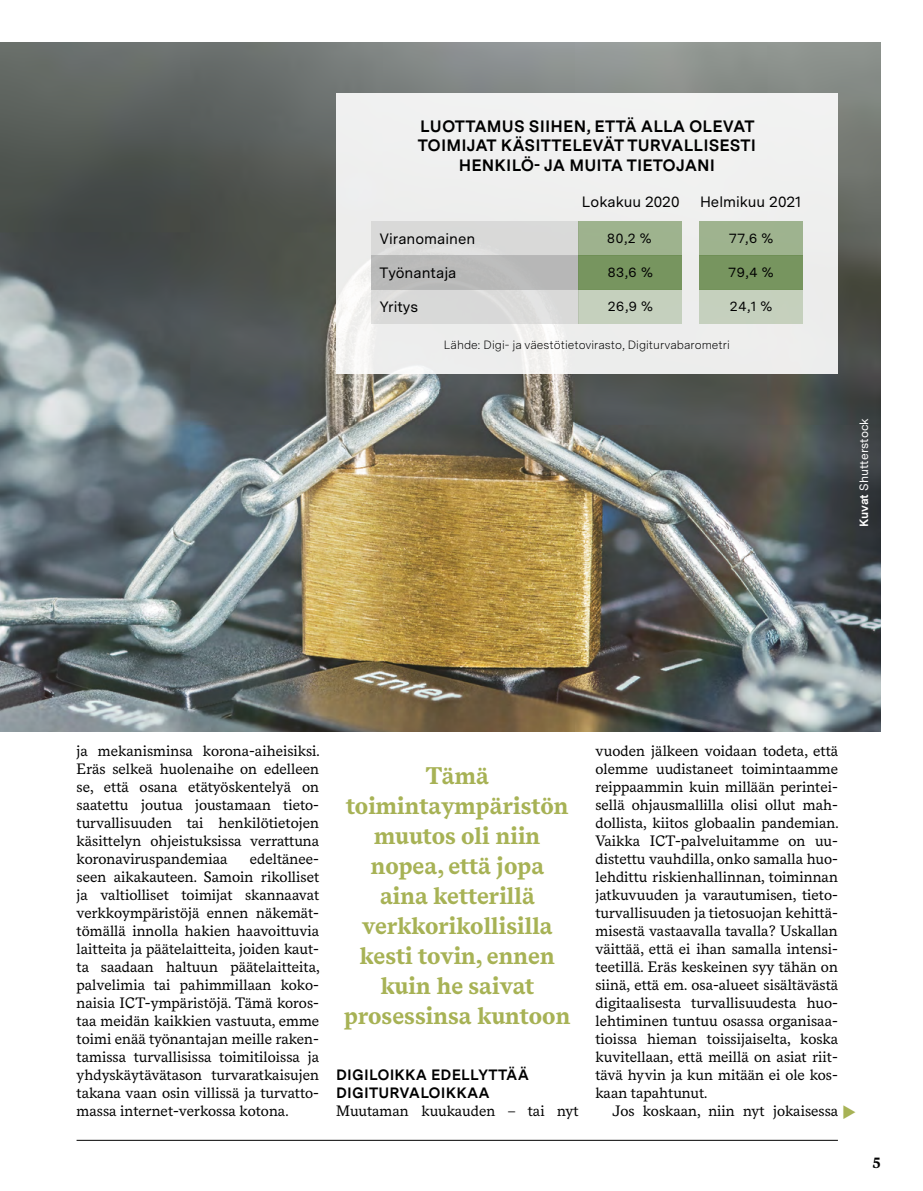
<style>
.page{position:relative;width:923px;height:1191px;background:#fff}
.page>*{position:absolute;margin:0;border:0;box-sizing:border-box;transform-origin:0 0}
.t1{font:700 24px/30px "Messina Serif";color:#a7b255;text-align:center}
.t2{font:700 16.5px/19.8px "Messina Sans";letter-spacing:.01em;color:#000;text-align:center}
.t3{font:15px/18px "Messina Serif";color:#000;text-align:justify}
.t4{font:15px "Messina Sans";color:#000}
.t5{font:700 15px/18px "Messina Sans";letter-spacing:.01em;color:#000}
.t6{font:700 15px "Messina Serif";color:#000}
.t7{font:13.5px "Messina Sans";letter-spacing:.05em;color:#000}
.t8{font:300 12px "Messina Sans";color:#000}
.t9{font:12px "Messina Sans";color:#fff}
.s1{font-weight:700}
.s2{color:#a7b255}
</style>
<div class="page">
<img style="left:0;top:43px;width:880px;height:688px">
<hr style="left:77px;top:1140px;width:761px;height:1px;background:#000">
<div style="left:336px;top:94px;width:502px;height:280px;background:#eff0ef"></div>
<div style="left:371px;top:255px;width:207px;height:34px;background:#b8b8b8"></div>
<div style="left:371px;top:289px;width:207px;height:34px;background:#d9d9d8"></div>
<div style="left:371px;top:221px;width:207px;height:34px;background:#d9d9d8"></div>
<div style="left:578px;top:255px;width:104px;height:34px;background:#77955f"></div>
<div style="left:699px;top:255px;width:104px;height:34px;background:#77955f"></div>
<div style="left:578px;top:221px;width:104px;height:34px;background:#9eb38e"></div>
<div style="left:578px;top:289px;width:104px;height:34px;background:#c5d0bd"></div>
<div style="left:699px;top:289px;width:104px;height:34px;background:#c5d0bd"></div>
<div style="left:699px;top:221px;width:104px;height:34px;background:#9eb38f"></div>
<p class="t2" style="left:418px;top:115px;width:340px">LUOTTAMUS SIIHEN, ETTÄ ALLA OLEVAT<br>TOIMIJAT KÄSITTELEVÄT TURVALLISESTI<br>HENKILÖ- JA MUITA TIETOJANI</p>
<p class="t4" style="left:379px;top:227px;width:97px">Viranomainen</p>
<p class="t4" style="left:379px;top:261px;width:79px">Työnantaja</p>
<p class="t4" style="left:379px;top:295px;width:40px">Yritys</p>
<p class="t4" style="left:582px;top:190px;width:99px">Lokakuu 2020</p>
<p class="t4" style="left:700px;top:190px;width:103px">Helmikuu 2021</p>
<p class="t7" style="left:607px;top:228px;width:46px">80,2 %</p>
<p class="t7" style="left:729px;top:228px;width:46px">77,6 %</p>
<p class="t7" style="left:728px;top:262px;width:47px">79,4 %</p>
<p class="t7" style="left:607px;top:296px;width:47px">26,9 %</p>
<p class="t7" style="left:730px;top:296px;width:44px">24,1 %</p>
<p class="t7" style="left:608px;top:262px;width:47px">83,6 %</p>
<p class="t8" style="left:444px;top:336px;width:287px">Lähde: Digi- ja väestötietovirasto, Digiturvabarometri</p>
<p class="t9" style="left:855px;top:527px;width:111px;rotate:-90deg"><span class="s1">Kuvat</span> Shutterstock</p>
<p class="t3" style="left:77px;top:741px;width:245px">ja mekanisminsa korona-aiheisiksi.<br>Eräs selkeä huolenaihe on edelleen se, että osana etätyöskentelyä on saatettu joutua joustamaan tieto&shy;turvallisuuden tai henkilötietojen käsittelyn ohjeistuksissa verrattuna koronaviruspandemiaa</p>
<p class="t3" style="left:77px;top:849px;width:245px;text-indent:173px">edeltänee&shy;seen aikakauteen. Samoin rikolliset ja valtiolliset toimijat skannaavat verkkoympäristöjä ennen näkemät&shy;tömällä innolla hakien haavoittuvia laitteita ja päätelaitteita, joiden kaut&shy;ta saadaan haltuun päätelaitteita, palvelimia tai pahimmillaan koko&shy;naisia ICT-ympäristöjä. Tämä koros&shy;taa meidän kaikkien vastuuta, emme toimi enää työnantajan meille raken&shy;tamissa turvallisissa toimitiloissa ja yhdyskäytävätason turvaratkaisujen takana vaan osin villissä ja turvatto&shy;massa internet-verkossa kotona.</p>
<h1 class="t1" style="left:344px;top:760px;width:228px">Tämä toimintaympäristön muutos oli niin nopea, että jopa aina ketterillä verkkorikollisilla kesti tovin, ennen kuin he saivat prosessinsa kuntoon</h1>
<p class="t5" style="left:336px;top:1065px;width:194px">DIGILOIKKA EDELLYTTÄÄ<br>DIGITURVALOIKKAA</p>
<p class="t3" style="left:336px;top:1101px;width:244px">Muutaman kuukauden – tai nyt</p>
<p class="t3" style="left:595px;top:741px;width:245px">vuoden jälkeen voidaan todeta, että olemme uudistaneet toimintaamme reippaammin kuin millään perintei&shy;sellä ohjausmallilla olisi ollut mah&shy;dollista, kiitos globaalin pandemian.<br>Vaikka ICT-palveluitamme on uu&shy;distettu vauhdilla, onko samalla huo&shy;lehdittu riskienhallinnan, toiminnan jatkuvuuden ja varautumisen, tieto&shy;turvallisuuden ja tietosuojan kehittä&shy;misestä vastaavalla tavalla? Uskallan väittää, että ei ihan samalla intensi&shy;teetillä. Eräs keskeinen syy tähän on siinä, että em. osa-alueet sisältävästä digitaalisesta turvallisuudesta huo&shy;lehtiminen tuntuu osassa organisaa&shy;tioissa hieman toissijaiselta, koska kuvitellaan, että meillä on asiat riit&shy;tävä hyvin ja kun mitään ei ole kos&shy;kaan tapahtunut.</p>
<p class="t3" style="left:612px;top:1101px;width:246px">Jos koskaan, niin nyt jokaisessa <span class="s2">◆</span></p>
<p class="t6" style="left:872px;top:1151px;width:10px">5</p>
</div>
